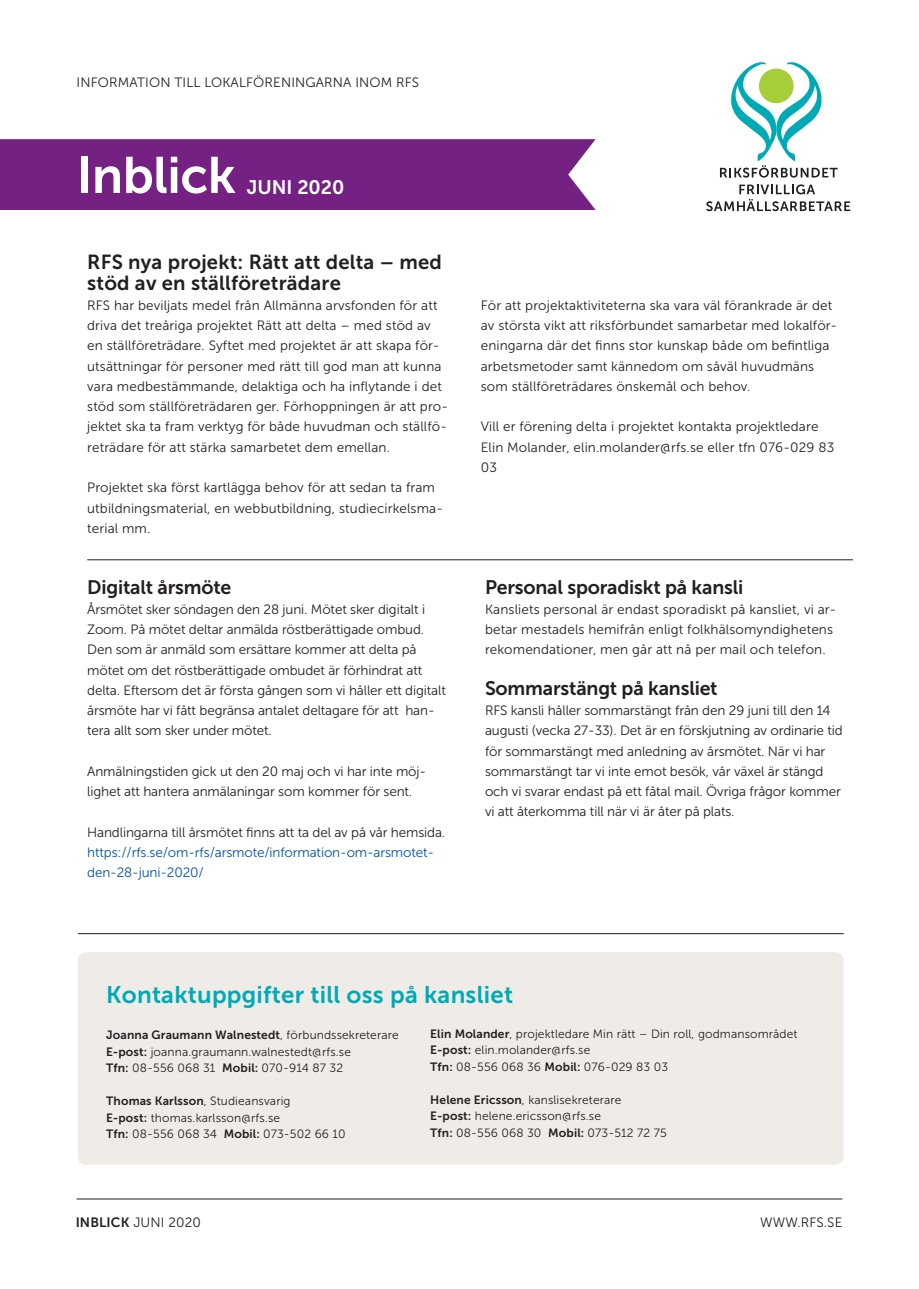
<style>
.page{position:relative;width:919px;height:1289px;background:#fff}
.page>*{position:absolute;margin:0;border:0;box-sizing:border-box;transform-origin:0 0}
.t1{font:51px "Museo Sans 700";letter-spacing:-.01em;color:#fff}
.t2{font:24px "Museo Sans 700";letter-spacing:.01em;color:#00aab5}
.t3{font:20.25px/20.2px "Museo Sans 700";letter-spacing:.01em;color:#231f20}
.t4{font:19.5px "Museo Sans 700";letter-spacing:-.01em;color:#231f20}
.t5{font:19.5px "Museo Sans 700";color:#fff}
.t6{font:13.5px/20.2px "Museo Sans 300";letter-spacing:.01em;color:#231f20}
.t7{font:13.5px/20.2px "Museo Sans 300";letter-spacing:-.01em;color:#231f20}
.t8{font:13.5px/20.2px "Museo Sans 300";letter-spacing:-.01em;color:#0353a5}
.t9{font:12px "Museo Sans 300";letter-spacing:.01em;color:#231f20}
.t10{font:12px "Museo Sans 700";letter-spacing:.01em;color:#231f20}
.s1{color:#231f20}
.s2{font-family:"Museo Sans 700"}
.s3{font-family:"Museo Sans 300"}
</style>
<div class="page">
<svg style="left:720px;top:62px;width:117px;height:116px"></svg>
<svg style="left:706px;top:184px;width:144px;height:27px"></svg>
<div style="left:0;top:139px;width:595px;height:71px;background:#752183"></div>
<hr style="left:87px;top:559px;width:766px;height:1px;background:#231f20">
<hr style="left:77px;top:1198px;width:765px;height:1px;background:#231f20">
<div style="left:78px;top:952px;width:765px;height:212px;background:#efece8;border-radius:9px"></div>
<hr style="left:78px;top:933px;width:765px;height:1px;background:#231f20">
<p class="t6" style="left:77px;top:72px;width:344px">INFORMATION TILL LOKALFÖRENINGARNA INOM RFS</p>
<p class="t1" style="left:77px;top:147px;width:161px">Inblick</p>
<p class="t5" style="left:247px;top:177px;width:99px">JUNI 2020</p>
<p class="t3" style="left:87px;top:252px;width:356px">RFS nya projekt: Rätt att delta – med stöd av en ställföreträdare</p>
<p class="t6" style="left:87px;top:295px;width:362px">RFS har beviljats medel från Allmänna arvsfonden för att driva det treåriga projektet Rätt att delta – med stöd av en ställföreträdare. Syftet med projektet är att skapa för&shy;utsättningar för personer med rätt till god man att kunna vara medbestämmande, delaktiga och ha inflytande i det stöd som ställföreträdaren ger. Förhoppningen är att pro&shy;jektet ska ta fram verktyg för både huvudman och ställfö&shy;reträdare för att stärka samarbetet dem emellan.</p>
<p class="t6" style="left:87px;top:477px;width:357px">Projektet ska först kartlägga behov för att sedan ta fram utbildningsmaterial, en webbutbildning, studiecirkelsma&shy;terial mm.</p>
<p class="t4" style="left:87px;top:576px;width:146px">Digitalt årsmöte</p>
<p class="t7" style="left:87px;top:599px;width:360px">Årsmötet sker söndagen den 28 juni. Mötet sker digitalt i Zoom. På mötet deltar anmälda röstberättigade ombud.<br>Den som är anmäld som ersättare kommer att delta på mötet om det röstberättigade ombudet är förhindrat att delta. Eftersom det är första gången som vi håller ett digitalt årsmöte har vi fått begränsa antalet deltagare för att han&shy;tera allt som sker under mötet.</p>
<p class="t7" style="left:87px;top:761px;width:340px">Anmälningstiden gick ut den 20 maj och vi har inte möj&shy;lighet att hantera anmälaningar som kommer för sent.</p>
<p class="t8" style="left:87px;top:822px;width:359px"><span class="s1">Handlingarna till årsmötet finns att ta del av på vår hemsida. </span>https://rfs.se/om-rfs/arsmote/information-om-arsmotet&shy;den-28-juni-2020/</p>
<p class="t6" style="left:480px;top:295px;width:358px">För att projektaktiviteterna ska vara väl förankrade är det av största vikt att riksförbundet samarbetar med lokalför&shy;eningarna där det finns stor kunskap både om befintliga arbetsmetoder samt kännedom om såväl huvudmäns som ställföreträdares önskemål och behov.</p>
<p class="t6" style="left:480px;top:417px;width:355px">Vill er förening delta i projektet kontakta projektledare<br>Elin Molander, elin.molander@rfs.se eller tfn 076-029 83<br>03</p>
<p class="t4" style="left:485px;top:576px;width:260px">Personal sporadiskt på kansli</p>
<p class="t6" style="left:485px;top:599px;width:352px">Kansliets personal är endast sporadiskt på kansliet, vi ar&shy;betar mestadels hemifrån enligt folkhälsomyndighetens rekomendationer, men går att nå per mail och telefon.</p>
<p class="t4" style="left:485px;top:677px;width:234px">Sommarstängt på kansliet</p>
<p class="t7" style="left:485px;top:700px;width:359px">RFS kansli håller sommarstängt från den 29 juni till den 14 augusti (vecka 27-33). Det är en förskjutning av ordinarie tid för sommarstängt med anledning av årsmötet. När vi har sommarstängt tar vi inte emot besök, vår växel är stängd och vi svarar endast på ett fåtal mail. Övriga frågor kommer vi att återkomma till när vi är åter på plats.</p>
<p class="t2" style="left:106px;top:980px;width:408px">Kontaktuppgifter till oss på kansliet</p>
<p class="t9" style="left:430px;top:1027px;width:369px"><span class="s2">Elin Molander</span>, projektledare Min rätt – Din roll, godmansområdet</p>
<p class="t9" style="left:430px;top:1043px;width:162px"><span class="s2">E-post:</span> elin.molander@rfs.se</p>
<p class="t9" style="left:430px;top:1060px;width:239px"><span class="s2">Tfn:</span> 08-556 068 36 <span class="s2">Mobil:</span> 076-029 83 03</p>
<p class="t9" style="left:430px;top:1093px;width:193px"><span class="s2">Helene Ericsson</span>, kanslisekreterare</p>
<p class="t9" style="left:430px;top:1109px;width:172px"><span class="s2">E-post:</span> helene.ericsson@rfs.se</p>
<p class="t9" style="left:430px;top:1126px;width:238px"><span class="s2">Tfn:</span> 08-556 068 30 <span class="s2">Mobil:</span> 073-512 72 75</p>
<p class="t10" style="left:106px;top:1028px;width:294px">Joanna Graumann Walnestedt<span class="s3">, förbundssekreterare</span></p>
<p class="t9" style="left:106px;top:1044px;width:246px"><span class="s2">E-post:</span> joanna.graumann.walnestedt@rfs.se</p>
<p class="t9" style="left:106px;top:1061px;width:238px"><span class="s2">Tfn:</span> 08-556 068 31 <span class="s2">Mobil:</span> 070-914 87 32</p>
<p class="t9" style="left:106px;top:1094px;width:186px"><span class="s2">Thomas Karlsson</span>, Studieansvarig</p>
<p class="t9" style="left:106px;top:1110px;width:175px"><span class="s2">E-post:</span> thomas.karlsson@rfs.se</p>
<p class="t9" style="left:106px;top:1127px;width:241px"><span class="s2">Tfn:</span> 08-556 068 34 <span class="s2">Mobil:</span> 073-502 66 10</p>
<p class="t6" style="left:76px;top:1212px;width:127px"><span class="s2">INBLICK</span> JUNI 2020</p>
<p class="t6" style="left:760px;top:1212px;width:84px">WWW.RFS.SE</p>
</div>
